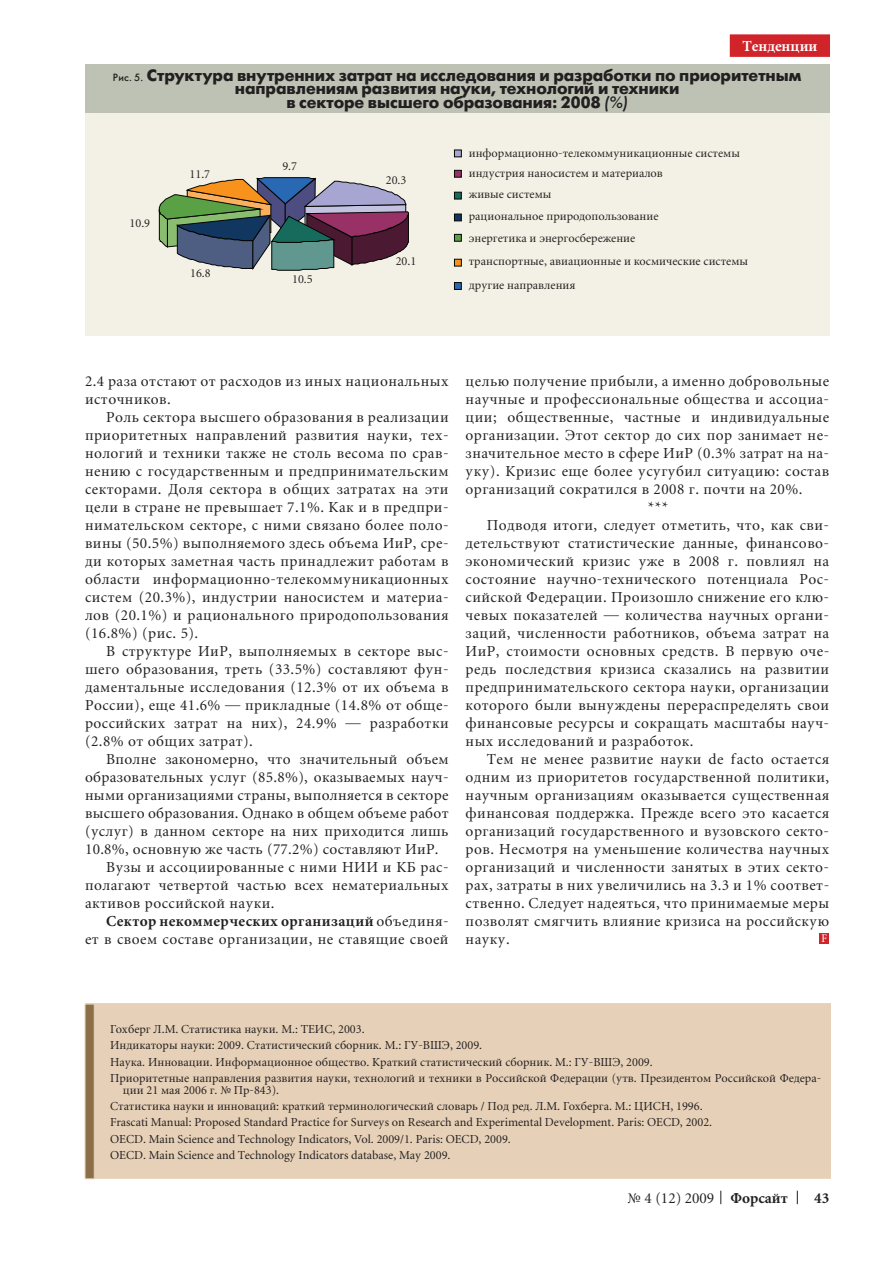
<style>
.page{position:relative;width:893px;height:1263px;background:#fff}
.page>*{position:absolute;margin:0;border:0;box-sizing:border-box;transform-origin:0 0}
.t1{font:700 16.5px/13.5px "Futura Futuris C";letter-spacing:-.005em;color:#231f20;text-align:center}
.t2{font:15px/18px "Miniature";letter-spacing:.03em;color:#231f20;text-align:justify}
.t3{font:700 15px "Miniature";letter-spacing:.03em;color:#231f20}
.t4{font:700 15px "Miniature";color:#fff}
.t5{font:12px/16.2px "Miniature";color:#231f20}
.t6{font:500 11.7px "Minion Pro";color:#fff;scale:.89 1}
.s1{font-weight:400;font-size:10.5px}
.s2{font-weight:400;font-style:italic}
.s3{font-weight:400}
.s4{font-weight:700}
</style>
<div class="page">
<div style="left:730px;top:34px;width:100px;height:23px;background:#d1232a"></div>
<svg style="left:720px;top:1191px;width:1px;height:13px"></svg>
<svg style="left:797px;top:1191px;width:1px;height:13px"></svg>
<div style="left:85px;top:96px;width:744px;height:240px;background:#f3f0e5"></div>
<div style="left:819px;top:933px;width:10px;height:11px;background:#d1232a"></div>
<div style="left:85px;top:1003px;width:746px;height:176px;background:#e6d1b8"></div>
<div style="left:85px;top:1004px;width:9px;height:175px;background:#8c6f48;border:1px solid #e6d1b8"></div>
<div style="left:85px;top:64px;width:744px;height:48px;background:#bec2b5"></div>
<div style="left:454px;top:150px;width:7px;height:7px;background:#a7a6d2;border:1px solid #040503"></div>
<div style="left:454px;top:170px;width:7px;height:7px;background:#983166;border:1px solid #040503"></div>
<div style="left:454px;top:192px;width:7px;height:7px;background:#176b5d;border:1px solid #040503"></div>
<div style="left:454px;top:214px;width:7px;height:7px;background:#113760;border:1px solid #040503"></div>
<div style="left:454px;top:234px;width:7px;height:7px;background:#59a144;border:1px solid #040503"></div>
<div style="left:454px;top:259px;width:7px;height:7px;background:#f7931d;border:1px solid #040503"></div>
<div style="left:454px;top:282px;width:7px;height:8px;background:#2968b3;border:1px solid #040503"></div>
<svg style="left:159px;top:177px;width:250px;height:94px"></svg>
<p class="t4" style="left:742px;top:38px;width:76px">Тенденции</p>
<p class="t1" style="left:113px;top:69px;width:690px"><span class="s1">Рис. 5.</span> Структура внутренних затрат на исследования и разработки по приоритетным направлениям развития науки, технологий и техники<br>в секторе высшего образования: 2008 <span class="s2">(%)</span></p>
<p class="t5" style="left:469px;top:143px;width:273px;line-height:21px">информационно-телекоммуникационные системы индустрия наносистем и материалов<br>живые системы<br>рациональное природопользование<br>энергетика и энергосбережение</p>
<p class="t5" style="left:469px;top:250px;width:281px;line-height:24.2px">транспортные, авиационные и космические системы другие направления</p>
<p class="t5" style="left:282px;top:158px;width:16px">9.7</p>
<p class="t5" style="left:190px;top:167px;width:22px">11.7</p>
<p class="t5" style="left:386px;top:172px;width:22px">20.3</p>
<p class="t5" style="left:130px;top:216px;width:22px">10.9</p>
<p class="t5" style="left:396px;top:253px;width:22px">20.1</p>
<p class="t5" style="left:190px;top:266px;width:22px">16.8</p>
<p class="t5" style="left:292px;top:271px;width:22px">10.5</p>
<p class="t2" style="left:85px;top:372px;width:365px">2.4 раза отстают от расходов из иных национальных источников.</p>
<p class="t2" style="left:85px;top:408px;width:365px;text-indent:21px">Роль сектора высшего образования в реализации приоритетных направлений развития науки, тех&shy;нологий и техники также не столь весома по срав&shy;нению с государственным и предпринимательским секторами. Доля сектора в общих затратах на эти цели в стране не превышает 7.1%. Как и в предпри&shy;нимательском секторе, с ними связано более поло&shy;вины (50.5%) выполняемого здесь объема ИиР, сре&shy;ди которых заметная часть принадлежит работам в области информационно-телекоммуникационных систем (20.3%), индустрии наносистем и материа&shy;лов (20.1%) и рационального природопользования (16.8%) (рис. 5).</p>
<p class="t2" style="left:85px;top:642px;width:365px;text-indent:21px">В структуре ИиР, выполняемых в секторе выс&shy;шего образования, треть (33.5%) составляют фун&shy;даментальные исследования (12.3% от их объема в России), еще 41.6% — прикладные (14.8% от обще&shy;российских затрат на них), 24.9% — разработки (2.8% от общих затрат).</p>
<p class="t2" style="left:106px;top:750px;width:344px">Вполне закономерно, что значительный объем</p>
<p class="t2" style="left:85px;top:768px;width:365px">образовательных услуг (85.8%), оказываемых науч-</p>
<p class="t2" style="left:85px;top:786px;width:365px">ными организациями страны, выполняется в секторе</p>
<p class="t2" style="left:85px;top:804px;width:365px">высшего образования. Однако в общем объеме работ</p>
<p class="t2" style="left:85px;top:822px;width:365px">(услуг) в данном секторе на них приходится лишь</p>
<p class="t2" style="left:85px;top:840px;width:355px">10.8%, основную же часть (77.2%) составляют ИиР.</p>
<p class="t2" style="left:106px;top:858px;width:344px">Вузы и ассоциированные с ними НИИ и КБ рас-</p>
<p class="t2" style="left:85px;top:876px;width:365px">полагают четвертой частью всех нематериальных</p>
<p class="t2" style="left:85px;top:894px;width:191px">активов российской науки.</p>
<p class="t3" style="left:106px;top:913px;width:344px">Сектор некоммерческих организаций <span class="s3">объединя-</span></p>
<p class="t2" style="left:85px;top:930px;width:365px">ет в своем составе организации, не ставящие своей</p>
<p class="t2" style="left:466px;top:372px;width:365px">целью получение прибыли, а именно добровольные</p>
<p class="t2" style="left:466px;top:390px;width:365px">научные и профессиональные общества и ассоциа-</p>
<p class="t2" style="left:466px;top:408px;width:365px">ции; общественные, частные и индивидуальные</p>
<p class="t2" style="left:466px;top:426px;width:365px">организации. Этот сектор до сих пор занимает не-</p>
<p class="t2" style="left:466px;top:444px;width:365px">значительное место в сфере ИиР (0.3% затрат на на-</p>
<p class="t2" style="left:466px;top:462px;width:365px">уку). Кризис еще более усугубил ситуацию: состав</p>
<p class="t2" style="left:466px;top:480px;width:338px">организаций сократился в 2008 г. почти на 20%.</p>
<p class="t2" style="left:648px;top:498px;width:22px">***</p>
<p class="t2" style="left:487px;top:516px;width:344px">Подводя итоги, следует отметить, что, как сви-</p>
<p class="t2" style="left:466px;top:534px;width:365px">детельствуют статистические данные, финансово-</p>
<p class="t2" style="left:466px;top:552px;width:365px">экономический кризис уже в 2008 г. повлиял на</p>
<p class="t2" style="left:466px;top:570px;width:365px">состояние научно-технического потенциала Рос-</p>
<p class="t2" style="left:466px;top:588px;width:365px">сийской Федерации. Произошло снижение его клю-</p>
<p class="t2" style="left:466px;top:606px;width:365px">чевых показателей — количества научных органи-</p>
<p class="t2" style="left:466px;top:624px;width:365px">заций, численности работников, объема затрат на</p>
<p class="t2" style="left:466px;top:642px;width:365px">ИиР, стоимости основных средств. В первую оче-</p>
<p class="t2" style="left:466px;top:660px;width:365px">редь последствия кризиса сказались на развитии</p>
<p class="t2" style="left:466px;top:678px;width:365px">предпринимательского сектора науки, организации</p>
<p class="t2" style="left:466px;top:696px;width:365px">которого были вынуждены перераспределять свои</p>
<p class="t2" style="left:466px;top:714px;width:365px">финансовые ресурсы и сокращать масштабы науч-</p>
<p class="t2" style="left:466px;top:732px;width:229px">ных исследований и разработок.</p>
<p class="t2" style="left:487px;top:750px;width:344px">Тем не менее развитие науки de facto остается</p>
<p class="t2" style="left:466px;top:768px;width:365px">одним из приоритетов государственной политики,</p>
<p class="t2" style="left:466px;top:786px;width:365px">научным организациям оказывается существенная</p>
<p class="t2" style="left:466px;top:804px;width:365px">финансовая поддержка. Прежде всего это касается</p>
<p class="t2" style="left:466px;top:822px;width:365px">организаций государственного и вузовского секто-</p>
<p class="t2" style="left:466px;top:840px;width:365px">ров. Несмотря на уменьшение количества научных</p>
<p class="t2" style="left:466px;top:858px;width:365px">организаций и численности занятых в этих секто-</p>
<p class="t2" style="left:466px;top:876px;width:365px">рах, затраты в них увеличились на 3.3 и 1% соответ-</p>
<p class="t2" style="left:466px;top:894px;width:365px">ственно. Следует надеяться, что принимаемые меры</p>
<p class="t2" style="left:466px;top:912px;width:365px">позволят смягчить влияние кризиса на российскую</p>
<p class="t2" style="left:466px;top:930px;width:46px">науку.</p>
<p class="t6" style="left:822px;top:930px;width:8px">F</p>
<p class="t5" style="left:110px;top:1021px;width:712px">Гохберг Л.М. Статистика науки. М.: ТЕИС, 2003.<br>Индикаторы науки: 2009. Статистический сборник. М.: ГУ-ВШЭ, 2009.<br>Наука. Инновации. Информационное общество. Краткий статистический сборник. М.: ГУ-ВШЭ, 2009.<br>Приоритетные направления развития науки, технологий и техники в Российской Федерации (утв. Президентом Российской Федера-</p>
<p class="t5" style="left:110px;top:1082px;width:604px;text-indent:13px">ции 21 мая 2006 г. № Пр-843).<br>Статистика науки и инноваций: краткий терминологический словарь / Под ред. Л.М. Гохберга. М.: ЦИСН, 1996.<br>Frascati Manual: Proposed Standard Practice for Surveys on Research and Experimental Development. Paris: OECD, 2002.<br>OECD. Main Science and Technology Indicators, Vol. 2009/1. Раris: OECD, 2009.<br>OECD. Main Science and Technology Indicators database, May 2009.</p>
<p class="t2" style="left:628px;top:1190px;width:162px">№ 4 (12) 2009 <span class="s4">Форсайт</span></p>
<p class="t3" style="left:814px;top:1191px;width:16px">43</p>
</div>
